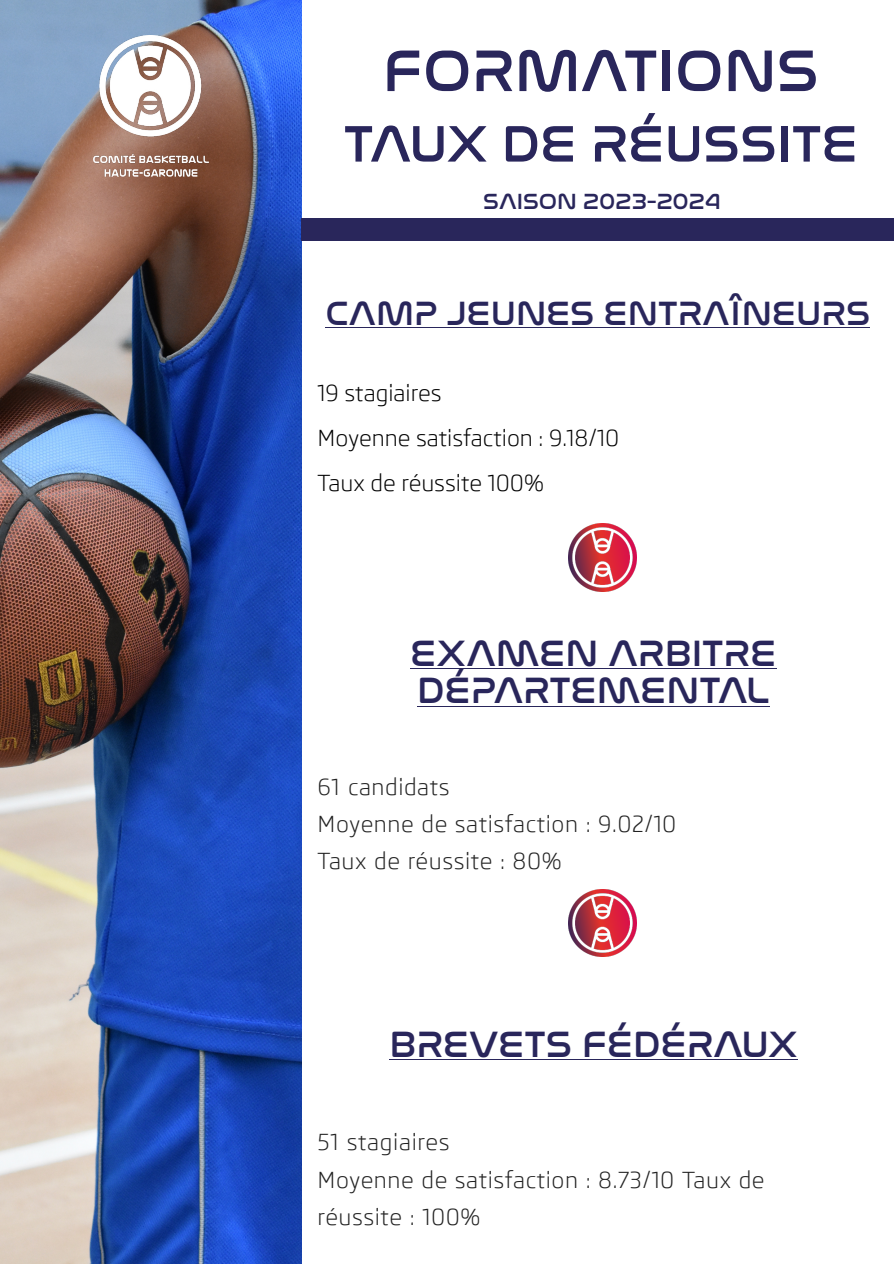
<style>
.page{position:relative;width:894px;height:1264px;background:#fff}
.page>*{position:absolute;margin:0;border:0;box-sizing:border-box;transform-origin:0 0}
.t1{font:60px "Nasalization Rg";color:#29265b}
.t2{font:52.5px "Nasalization Rg";color:#29265b}
.t3{font:37.5px/37.5px "Nasalization Rg";color:#29265b}
.t4{font:34.5px "Nasalization Rg";color:#29265b}
.t5{font:22.5px/37.2px "Skoda Pro";letter-spacing:.025em;color:#222}
.t6{font:22.5px/45px "Skoda Pro";color:#000}
.t7{font:22.5px "Nasalization Rg";color:#29265b}
</style>
<div class="page">
<img style="left:0;top:0;width:301px;height:1264px">
<hr style="left:410px;top:668px;width:366px;height:1px;background:#29265b">
<hr style="left:417px;top:706px;width:352px;height:1px;background:#29265b">
<hr style="left:389px;top:1059px;width:408px;height:1px;background:#29265b">
<hr style="left:325px;top:328px;width:545px;height:1px;background:#29265b">
<div style="left:301px;top:218px;width:593px;height:23px;background:#29265b"></div>
<img style="left:568px;top:889px;width:68px;height:67px">
<img style="left:568px;top:524px;width:68px;height:67px">
<img style="left:93px;top:35px;width:115px;height:142px">
<h1 class="t1" style="left:383px;top:48px;width:437px">FORMATIONS</h1>
<h2 class="t2" style="left:343px;top:124px;width:516px">TAUX DE RÉUSSITE</h2>
<p class="t7" style="left:483px;top:192px;width:239px">SAISON 2023-2024</p>
<h3 class="t4" style="left:325px;top:300px;width:546px">CAMP JEUNES ENTRAÎNEURS</h3>
<p class="t6" style="left:317px;top:371px;width:303px">19 stagiaires<br>Moyenne satisfaction : 9.18/10<br>Taux de réussite 100%</p>
<h3 class="t3" style="left:410px;top:638px;width:367px">EXAMEN ARBITRE<br>DÉPARTEMENTAL</h3>
<p class="t5" style="left:317px;top:768px;width:360px">61 candidats<br>Moyenne de satisfaction : 9.02/10<br>Taux de réussite : 80%</p>
<h3 class="t3" style="left:389px;top:1029px;width:409px">BREVETS FÉDÉRAUX</h3>
<p class="t5" style="left:317px;top:1123px;width:448px">51 stagiaires<br>Moyenne de satisfaction : 8.73/10 Taux de réussite : 100%</p>
</div>
